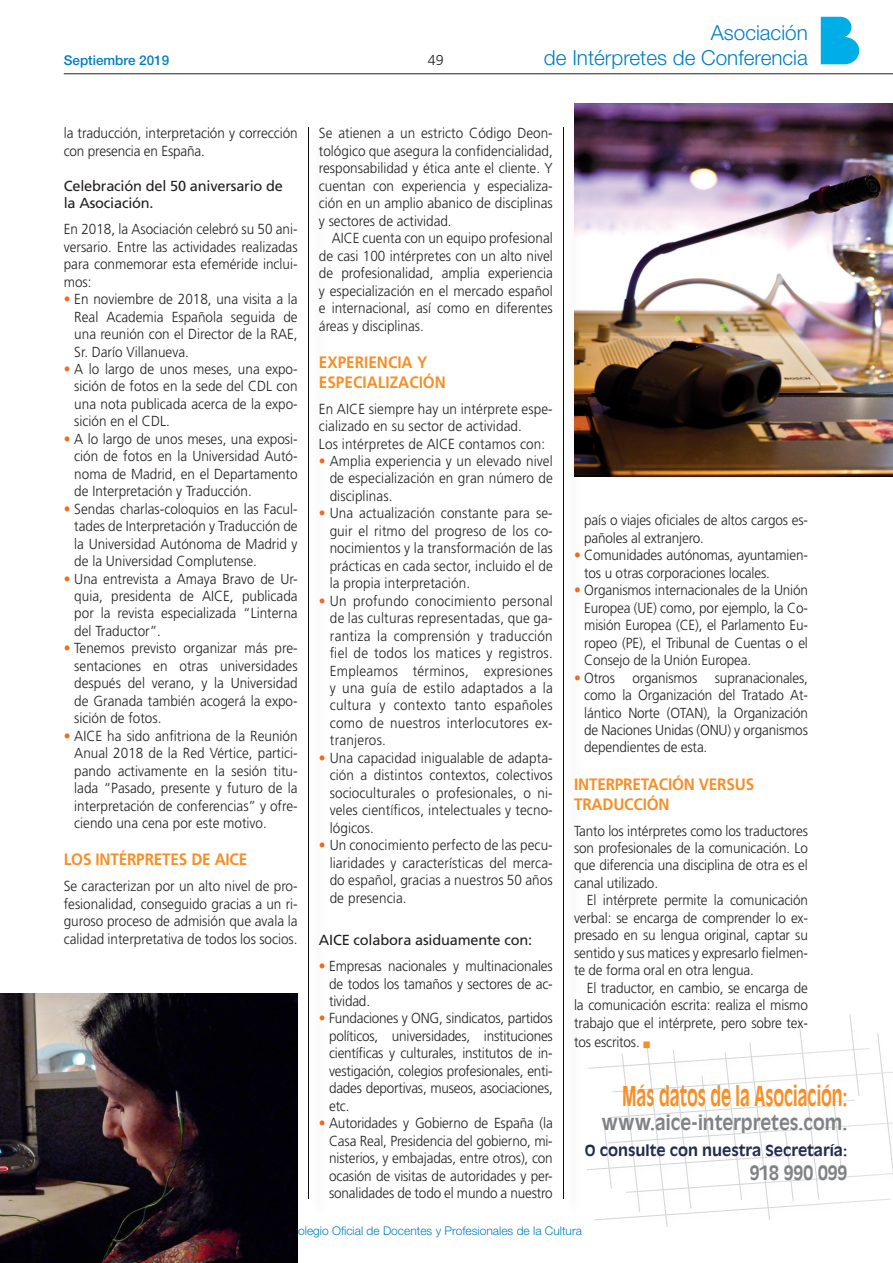
<style>
.page{position:relative;width:893px;height:1263px;background:#fff}
.page>*{position:absolute;margin:0;border:0;box-sizing:border-box;transform-origin:0 0}
.t1{font:700 27px "Antique Olive Std";color:#f68f28;scale:.6 1}
.t2{font:300 20.7px "Helvetica Neue LT Std";color:#007fc1}
.t3{font:700 19.5px "Antique Olive Std";color:#808285;scale:.9 1}
.t4{font:700 16.5px/19.8px "Frutiger LT Std";letter-spacing:-.01em;color:#f68f28;scale:.93 1}
.t5{font:700 15px "Antique Olive Std";color:#222c4f}
.t6{font:300 14.55px/17.4px "Frutiger LT Std";color:#231f20;text-align:justify;scale:.93 1}
.t7{font:14.55px/17.4px "Frutiger LT Std";letter-spacing:-.01em;color:#231f20}
.t8{font:300 14.25px "Frutiger LT Std";color:#231f20}
.t9{font:500 13.5px "Helvetica Neue LT Std";color:#007fc1}
.t10{font:300 12px "Helvetica Neue LT Std";color:#007fc1}
.s1{color:#f36a21}
.s2{color:#f68f28}
</style>
<div class="page">
<svg style="left:587px;top:1014px;width:306px;height:213px"></svg>
<hr style="left:64px;top:74px;width:829px;height:1px;background:#231f20">
<img style="left:820px;top:16px;width:40px;height:49px">
<img style="left:0;top:993px;width:298px;height:270px">
<img style="left:574px;top:103px;width:319px;height:373px">
<hr style="left:308px;top:125px;width:3px;height:1075px;background:#231f20;opacity:.75">
<div style="left:565px;top:132px;width:17px;height:1083px;background:#231f20;opacity:.75"></div>
<hr style="left:563px;top:125px;width:3px;height:1075px;background:#231f20;opacity:.75">
<p class="t2" style="left:711px;top:20px;width:99px">Asociación</p>
<p class="t9" style="left:64px;top:52px;width:107px">Septiembre 2019</p>
<p class="t8" style="left:428px;top:52px;width:17px">49</p>
<p class="t2" style="left:544px;top:45px;width:265px">de Intérpretes de Conferencia</p>
<p class="t6" style="left:64px;top:125px;width:253px">la traducción, interpretación y corrección con presencia en España.</p>
<p class="t7" style="left:64px;top:177px;width:221px">Celebración del 50 aniversario de la Asociación.</p>
<p class="t6" style="left:64px;top:221px;width:253px">En 2018, la Asociación celebró su 50 ani&shy;versario. Entre las actividades realizadas para conmemorar esta efeméride inclui&shy;mos:</p>
<p class="t6" style="left:74px;top:291px;width:242px;text-indent:-11px"><span class="s1">•</span> En noviembre de 2018, una visita a la Real Academia Española seguida de una reunión con el Director de la RAE, Sr. Darío Villanueva.</p>
<p class="t6" style="left:74px;top:360px;width:242px;text-indent:-11px"><span class="s1">•</span> A lo largo de unos meses, una expo&shy;sición de fotos en la sede del CDL con una nota publicada acerca de la expo&shy;sición en el CDL.</p>
<p class="t6" style="left:74px;top:430px;width:242px;text-indent:-11px"><span class="s1">•</span> A lo largo de unos meses, una exposi&shy;ción de fotos en la Universidad Autó&shy;noma de Madrid, en el Departamento de Interpretación y Traducción.</p>
<p class="t6" style="left:74px;top:500px;width:242px;text-indent:-11px"><span class="s1">•</span> Sendas charlas-coloquios en las Facul&shy;tades de Interpretación y Traducción de la Universidad Autónoma de Madrid y de la Universidad Complutense.</p>
<p class="t6" style="left:74px;top:570px;width:242px;text-indent:-11px"><span class="s1">•</span> Una entrevista a Amaya Bravo de Ur&shy;quia, presidenta de AICE, publicada por la revista especializada “Linterna del Traductor”.</p>
<p class="t6" style="left:74px;top:640px;width:242px;text-indent:-11px"><span class="s1">•</span> Tenemos previsto organizar más pre&shy;sentaciones en otras universidades después del verano, y la Universidad de Granada también acogerá la expo&shy;sición de fotos.</p>
<p class="t6" style="left:74px;top:727px;width:242px;text-indent:-11px"><span class="s1">•</span> AICE ha sido anfitriona de la Reunión Anual 2018 de la Red Vértice, partici&shy;pando activamente en la sesión titu&shy;lada “Pasado, presente y futuro de la interpretación de conferencias” y ofre&shy;ciendo una cena por este motivo.</p>
<p class="t4" style="left:64px;top:850px;width:199px">LOS INTÉRPRETES DE AICE</p>
<p class="t6" style="left:64px;top:878px;width:253px">Se caracterizan por un alto nivel de pro&shy;fesionalidad, conseguido gracias a un ri&shy;guroso proceso de admisión que avala la calidad interpretativa de todos los socios.</p>
<p class="t6" style="left:319px;top:125px;width:253px">Se atienen a un estricto Código Deon&shy;tológico que asegura la confidencialidad, responsabilidad y ética ante el cliente. Y cuentan con experiencia y especializa&shy;ción en un amplio abanico de disciplinas y sectores de actividad.</p>
<p class="t6" style="left:319px;top:230px;width:253px;text-indent:13px">AICE cuenta con un equipo profesional de casi 100 intérpretes con un alto nivel de profesionalidad, amplia experiencia y especialización en el mercado español e internacional, así como en diferentes áreas y disciplinas.</p>
<p class="t4" style="left:319px;top:352px;width:138px">EXPERIENCIA Y<br>ESPECIALIZACIÓN</p>
<p class="t6" style="left:319px;top:400px;width:253px">En AICE siempre hay un intérprete espe&shy;cializado en su sector de actividad.</p>
<p class="t6" style="left:319px;top:435px;width:245px">Los intérpretes de AICE contamos con:</p>
<p class="t6" style="left:330px;top:452px;width:241px;text-indent:-11px"><span class="s1">•</span> Amplia experiencia y un elevado nivel de especialización en gran número de disciplinas.</p>
<p class="t6" style="left:330px;top:505px;width:241px;text-indent:-11px"><span class="s1">•</span> Una actualización constante para se&shy;guir el ritmo del progreso de los co&shy;nocimientos y la transformación de las prácticas en cada sector, incluido el de la propia interpretación.</p>
<p class="t6" style="left:330px;top:592px;width:241px;text-indent:-11px"><span class="s1">•</span> Un profundo conocimiento personal de las culturas representadas, que ga&shy;rantiza la comprensión y traducción fiel de todos los matices y registros.<br>Empleamos términos, expresiones y una guía de estilo adaptados a la cultura y contexto tanto españoles como de nuestros interlocutores ex&shy;tranjeros.</p>
<p class="t6" style="left:330px;top:749px;width:241px;text-indent:-11px"><span class="s1">•</span> Una capacidad inigualable de adapta&shy;ción a distintos contextos, colectivos socioculturales o profesionales, o ni&shy;veles científicos, intelectuales y tecno&shy;lógicos.</p>
<p class="t6" style="left:330px;top:837px;width:241px;text-indent:-11px"><span class="s1">•</span> Un conocimiento perfecto de las pecu&shy;liaridades y características del merca&shy;do español, gracias a nuestros 50 años de presencia.</p>
<p class="t7" style="left:319px;top:931px;width:215px">AICE colabora asiduamente con:</p>
<p class="t6" style="left:329px;top:957px;width:242px;text-indent:-10px"><span class="s1">•</span> Empresas nacionales y multinacionales de todos los tamaños y sectores de ac&shy;tividad.</p>
<p class="t6" style="left:329px;top:1010px;width:242px;text-indent:-10px"><span class="s1">•</span> Fundaciones y ONG, sindicatos, partidos políticos, universidades, instituciones científicas y culturales, institutos de in&shy;vestigación, colegios profesionales, enti&shy;dades deportivas, museos, asociaciones, etc.</p>
<p class="t6" style="left:329px;top:1115px;width:242px;text-indent:-10px"><span class="s1">•</span> Autoridades y Gobierno de España (la Casa Real, Presidencia del gobierno, mi&shy;nisterios, y embajadas, entre otros), con ocasión de visitas de autoridades y per&shy;sonalidades de todo el mundo a nuestro</p>
<p class="t6" style="left:584px;top:512px;width:242px">país o viajes oficiales de altos cargos es&shy;pañoles al extranjero.</p>
<p class="t6" style="left:584px;top:547px;width:242px;text-indent:-10px"><span class="s1">•</span> Comunidades autónomas, ayuntamien&shy;tos u otras corporaciones locales.</p>
<p class="t6" style="left:584px;top:582px;width:242px;text-indent:-10px"><span class="s1">•</span> Organismos internacionales de la Unión Europea (UE) como, por ejemplo, la Co&shy;misión Europea (CE), el Parlamento Eu&shy;ropeo (PE), el Tribunal de Cuentas o el Consejo de la Unión Europea.</p>
<p class="t6" style="left:584px;top:669px;width:242px;text-indent:-10px"><span class="s1">•</span> Otros organismos supranacionales, como la Organización del Tratado At&shy;lántico Norte (OTAN), la Organización de Naciones Unidas (ONU) y organismos dependientes de esta.</p>
<p class="t4" style="left:574px;top:774px;width:195px">INTERPRETACIÓN VERSUS<br>TRADUCCIÓN</p>
<p class="t6" style="left:574px;top:822px;width:253px">Tanto los intérpretes como los traductores son profesionales de la comunicación. Lo que diferencia una disciplina de otra es el canal utilizado.</p>
<p class="t6" style="left:574px;top:892px;width:253px;text-indent:13px">El intérprete permite la comunicación verbal: se encarga de comprender lo ex&shy;presado en su lengua original, captar su sentido y sus matices y expresarlo fielmen&shy;te de forma oral en otra lengua.</p>
<p class="t6" style="left:574px;top:979px;width:253px;text-indent:13px">El traductor, en cambio, se encarga de la comunicación escrita: realiza el mismo trabajo que el intérprete, pero sobre tex-</p>
<p class="t6" style="left:574px;top:1033px;width:83px">tos escritos. <span class="s2">■</span></p>
<p class="t1" style="left:622px;top:1080px;width:377px">Más datos de la Asociación:</p>
<p class="t3" style="left:602px;top:1111px;width:274px">www.aice-interpretes.com.</p>
<p class="t5" style="left:585px;top:1142px;width:264px">O consulte con nuestra Secretaría:</p>
<p class="t3" style="left:750px;top:1161px;width:110px">918 990 099</p>
<p class="t10" style="left:290px;top:1224px;width:294px">Colegio Oficial de Docentes y Profesionales de la Cultura</p>
</div>
